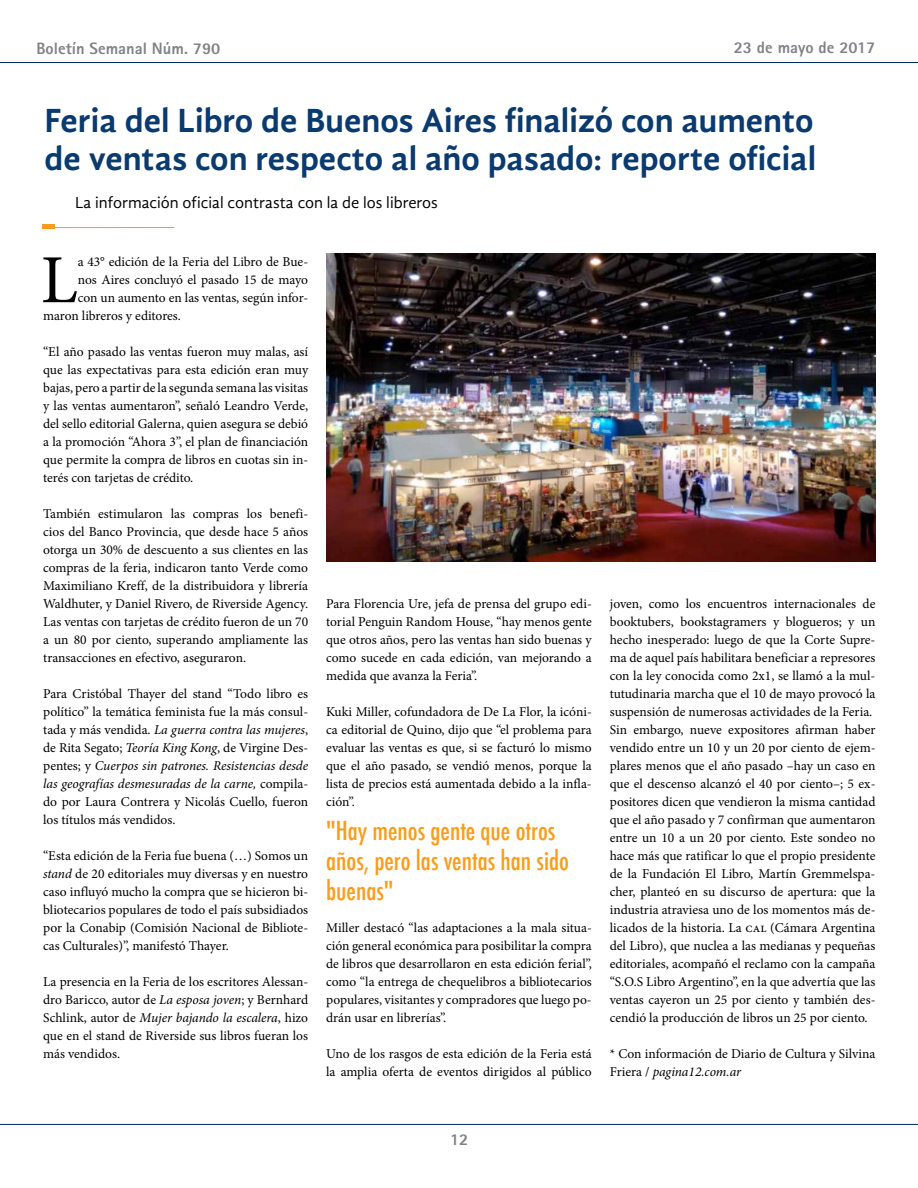
<style>
.page{position:relative;width:918px;height:1188px;background:#fff}
.page>*{position:absolute;margin:0;border:0;box-sizing:border-box;transform-origin:0 0}
.t1{font:68.85px "Minion Pro";color:#000}
.t2{font:700 34.5px/37.5px "Gandhi Sans";color:#0a3a6e}
.t3{font:500 condensed 25.5px/30px "Futura";color:#f99d1c}
.t4{font:16.5px "Gandhi Sans";color:#000}
.t5{font:800 16.5px "Rotis Sans Serif";color:#808285}
.t6{font:13.5px/18px "Minion Pro";letter-spacing:-.005em;color:#000;text-align:justify}
.s1{font-style:italic}
</style>
<div class="page">
<hr style="left:0;top:62px;width:918px;height:1px;background:#00295c">
<hr style="left:0;top:1124px;width:918px;height:1px;background:#00295c">
<hr style="left:43px;top:227px;width:131px;height:1px;background:#f99d1c">
<hr style="left:43px;top:224px;width:12px;height:4px;background:#f99d1c">
<img style="left:326px;top:253px;width:549px;height:308px">
<p class="t5" style="left:36px;top:38px;width:185px">Boletín Semanal Núm. 790</p>
<p class="t5" style="left:734px;top:37px;width:143px">23 de mayo de 2017</p>
<h2 class="t2" style="left:45px;top:102px;width:773px">Feria del Libro de Buenos Aires finalizó con aumento de ventas con respecto al año pasado: reporte oficial</h2>
<p class="t4" style="left:75px;top:193px;width:364px">La información oficial contrasta con la de los libreros</p>
<h1 class="t1" style="left:41px;top:234px;width:39px">L</h1>
<p class="t6" style="left:78px;top:253px;width:232px">a 43° edición de la Feria del Libro de Bue-</p>
<p class="t6" style="left:78px;top:271px;width:232px">nos Aires concluyó el pasado 15 de mayo</p>
<p class="t6" style="left:78px;top:289px;width:232px">con un aumento en las ventas, según infor-</p>
<p class="t6" style="left:43px;top:307px;width:139px">maron libreros y editores.</p>
<p class="t6" style="left:43px;top:343px;width:267px">“El año pasado las ventas fueron muy malas, así que las expectativas para esta edición eran muy bajas, pero a partir de la segunda semana las visitas y las ventas aumentaron”, señaló Leandro Verde, del sello editorial Galerna, quien asegura se debió a la promoción “Ahora 3”, el plan de financiación que permite la compra de libros en cuotas sin in&shy;terés con tarjetas de crédito.</p>
<p class="t6" style="left:43px;top:505px;width:267px">También estimularon las compras los benefi&shy;cios del Banco Provincia, que desde hace 5 años otorga un 30% de descuento a sus clientes en las compras de la feria, indicaron tanto Verde como Maximiliano Kreff, de la distribuidora y librería Waldhuter, y Daniel Rivero, de Riverside Agency.<br>Las ventas con tarjetas de crédito fueron de un 70 a un 80 por ciento, superando ampliamente las transacciones en efectivo, aseguraron.</p>
<p class="t6" style="left:43px;top:685px;width:267px">Para Cristóbal Thayer del stand “Todo libro es político” la temática feminista fue la más consul&shy;tada y más vendida. <span class="s1">La guerra contra las mujeres</span>, de Rita Segato; <span class="s1">Teoría King Kong</span>, de Virgine Des&shy;pentes; y <span class="s1">Cuerpos sin patrones. Resistencias desde las geografías desmesuradas de la carne,</span> compila&shy;do por Laura Contrera y Nicolás Cuello, fueron los títulos más vendidos.</p>
<p class="t6" style="left:43px;top:847px;width:267px">“Esta edición de la Feria fue buena (…) Somos un <span class="s1">stand</span> de 20 editoriales muy diversas y en nuestro caso influyó mucho la compra que se hicieron bi&shy;bliotecarios populares de todo el país subsidiados por la Conabip (Comisión Nacional de Bibliote&shy;cas Culturales)”, manifestó Thayer.</p>
<p class="t6" style="left:43px;top:973px;width:267px">La presencia en la Feria de los escritores Alessan&shy;dro Baricco, autor de <span class="s1">La esposa joven</span>; y Bernhard Schlink, autor de <span class="s1">Mujer bajando la escalera</span>, hizo que en el stand de Riverside sus libros fueran los más vendidos.</p>
<p class="t6" style="left:326px;top:595px;width:267px">Para Florencia Ure, jefa de prensa del grupo edi&shy;torial Penguin Random House, “hay menos gente que otros años, pero las ventas han sido buenas y como sucede en cada edición, van mejorando a medida que avanza la Feria”.</p>
<p class="t6" style="left:326px;top:703px;width:267px">Kuki Miller, cofundadora de De La Flor, la icóni&shy;ca editorial de Quino, dijo que “el problema para evaluar las ventas es que, si se facturó lo mismo que el año pasado, se vendió menos, porque la lista de precios está aumentada debido a la infla&shy;ción”.</p>
<h3 class="t3" style="left:326px;top:815px;width:244px">"Hay menos gente que otros años, pero las ventas han sido buenas"</h3>
<p class="t6" style="left:326px;top:919px;width:267px">Miller destacó “las adaptaciones a la mala situa&shy;ción general económica para posibilitar la compra de libros que desarrollaron en esta edición ferial”, como “la entrega de chequelibros a bibliotecarios populares, visitantes y compradores que luego po&shy;drán usar en librerías”.</p>
<p class="t6" style="left:326px;top:1045px;width:267px">Uno de los rasgos de esta edición de la Feria está la amplia oferta de eventos dirigidos al público</p>
<p class="t6" style="left:610px;top:595px;width:267px;text-align:left">joven, como los encuentros internacionales de booktubers, bookstagramers y blogueros; y un hecho inesperado: luego de que la Corte Supre&shy;ma de aquel país habilitara beneficiar a represores con la ley conocida como 2x1, se llamó a la mul&shy;tutudinaria marcha que el 10 de mayo provocó la suspensión de numerosas actividades de la Feria.<br>Sin embargo, nueve expositores afirman haber vendido entre un 10 y un 20 por ciento de ejem&shy;plares menos que el año pasado –hay un caso en que el descenso alcanzó el 40 por ciento–; 5 ex&shy;positores dicen que vendieron la misma cantidad que el año pasado y 7 confirman que aumentaron entre un 10 a un 20 por ciento. Este sondeo no hace más que ratificar lo que el propio presidente de la Fundación El Libro, Martín Gremmelspa&shy;cher, planteó en su discurso de apertura: que la industria atraviesa uno de los momentos más de&shy;licados de la historia. La cal (Cámara Argentina del Libro), que nuclea a las medianas y pequeñas editoriales, acompañó el reclamo con la campaña “S.O.S Libro Argentino”, en la que advertía que las ventas cayeron un 25 por ciento y también des&shy;cendió la producción de libros un 25 por ciento.</p>
<p class="t6" style="left:610px;top:1045px;width:267px">* Con información de Diario de Cultura y Silvina<br>Friera / <span class="s1">pagina12.com.ar</span></p>
<p class="t5" style="left:450px;top:1129px;width:20px">12</p>
</div>
